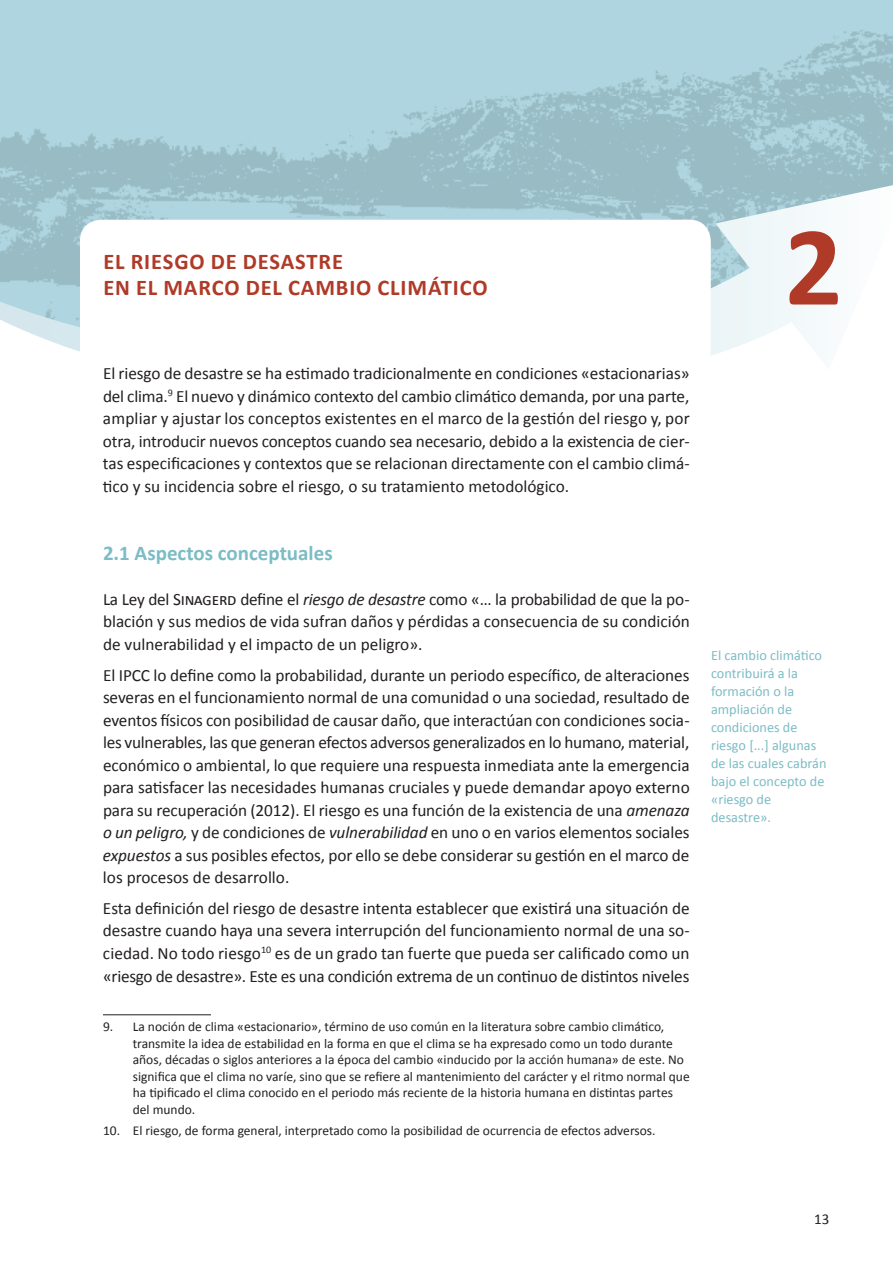
<style>
.page{position:relative;width:893px;height:1263px;background:#fff}
.page>*{position:absolute;margin:0;border:0;box-sizing:border-box;transform-origin:0 0}
.t1{font:700 114px "Calibri";color:#af3a27}
.t2{font:700 22.5px/25.5px "Calibri";letter-spacing:.04em;color:#af3a27}
.t3{font:700 21px "Calibri";color:#7cbcc5}
.t4{font:17.25px/22.5px "Calibri";letter-spacing:-.005em;color:#231f20;text-align:justify}
.t5{font:15px "Calibri";color:#231f20}
.t6{font:14.25px/18px "Calibri";color:#7cbcc5}
.t7{font:13.5px/16.5px "Calibri";color:#231f20}
.s1{font-style:italic}
</style>
<div class="page">
<img style="left:0;top:0;width:893px;height:185px">
<svg style="left:0;top:185px;width:893px;height:170px"></svg>
<div style="left:80px;top:220px;width:631px;height:224px;background:#fff;border-radius:21px"></div>
<hr style="left:103px;top:1014px;width:108px;height:1px;background:#231f20">
<h2 class="t2" style="left:103px;top:248px;width:239px">EL RIESGO DE DESASTRE<br>ENELMARCODEL</h2>
<h2 class="t2" style="left:288px;top:274px;width:15px">CAMBIO</h2>
<h2 class="t2" style="left:377px;top:274px;width:14px">CLIMÁTICO</h2>
<h1 class="t1" style="left:785px;top:196px;width:59px">2</h1>
<p class="t4" style="left:103px;top:362px;width:588px">El riesgo de desastre se ha estimado tradicionalmente en condiciones «estacionarias» del clima.<sup>9</sup> El nuevo y dinámico contexto del cambio climático demanda, por una parte, ampliar y ajustar los conceptos existentes en el marco de la gestión del riesgo y, por otra, introducir nuevos conceptos cuando sea necesario, debido a la existencia de cier&shy;tas especificaciones y contextos que se relacionan directamente con el cambio climá&shy;tico y su incidencia sobre el riesgo, o su tratamiento metodológico.</p>
<p class="t3" style="left:103px;top:539px;width:231px">2.1 ASPECTOS CONCEPTUALES</p>
<p class="t4" style="left:103px;top:587px;width:588px">La Ley del Sinagerd define el <span class="s1">riesgo de desastre</span> como «… la probabilidad de que la po&shy;blación y sus medios de vida sufran daños y pérdidas a consecuencia de su condición de vulnerabilidad y el impacto de un peligro».</p>
<p class="t4" style="left:103px;top:663px;width:588px">El IPCC lo define como la probabilidad, durante un periodo específico, de alteraciones severas en el funcionamiento normal de una comunidad o una sociedad, resultado de eventos físicos con posibilidad de causar daño, que interactúan con condiciones socia&shy;les vulnerables, las que generan efectos adversos generalizados en lo humano, material, económico o ambiental, lo que requiere una respuesta inmediata ante la emergencia para satisfacer las necesidades humanas cruciales y puede demandar apoyo externo para su recuperación (2012). El riesgo es una función de la existencia de una <span class="s1">amenaza o un peligro,</span> y de condiciones de <span class="s1">vulnerabilidad</span> en uno o en varios elementos sociales <span class="s1">expuestos</span> a sus posibles efectos, por ello se debe considerar su gestión en el marco de los procesos de desarrollo.</p>
<p class="t4" style="left:103px;top:896px;width:588px">Esta definición del riesgo de desastre intenta establecer que existirá una situación de desastre cuando haya una severa interrupción del funcionamiento normal de una so&shy;ciedad. No todo riesgo<sup>10</sup> es de un grado tan fuerte que pueda ser calificado como un «riesgo de desastre». Este es una condición extrema de un continuo de distintos niveles</p>
<p class="t7" style="left:133px;top:1018px;width:558px;text-indent:-30px">9. La noción de clima «estacionario», término de uso común en la literatura sobre cambio climático, transmite la idea de estabilidad en la forma en que el clima se ha expresado como un todo durante años, décadas o siglos anteriores a la época del cambio «inducido por la acción humana» de este. No significa que el clima no varíe, sino que se refiere al mantenimiento del carácter y el ritmo normal que ha tipificado el clima conocido en el periodo más reciente de la historia humana en distintas partes del mundo.</p>
<p class="t7" style="left:103px;top:1121px;width:554px">10. El riesgo, de forma general, interpretado como la posibilidad de ocurrencia de efectos adversos.</p>
<p class="t6" style="left:711px;top:646px;width:117px">El cambio climático contribuirá a la formación o la ampliación de condiciones de riesgo [...] algunas de las cuales cabrán bajo el concepto de «riesgo de desastre».</p>
<p class="t5" style="left:814px;top:1210px;width:17px">13</p>
</div>
